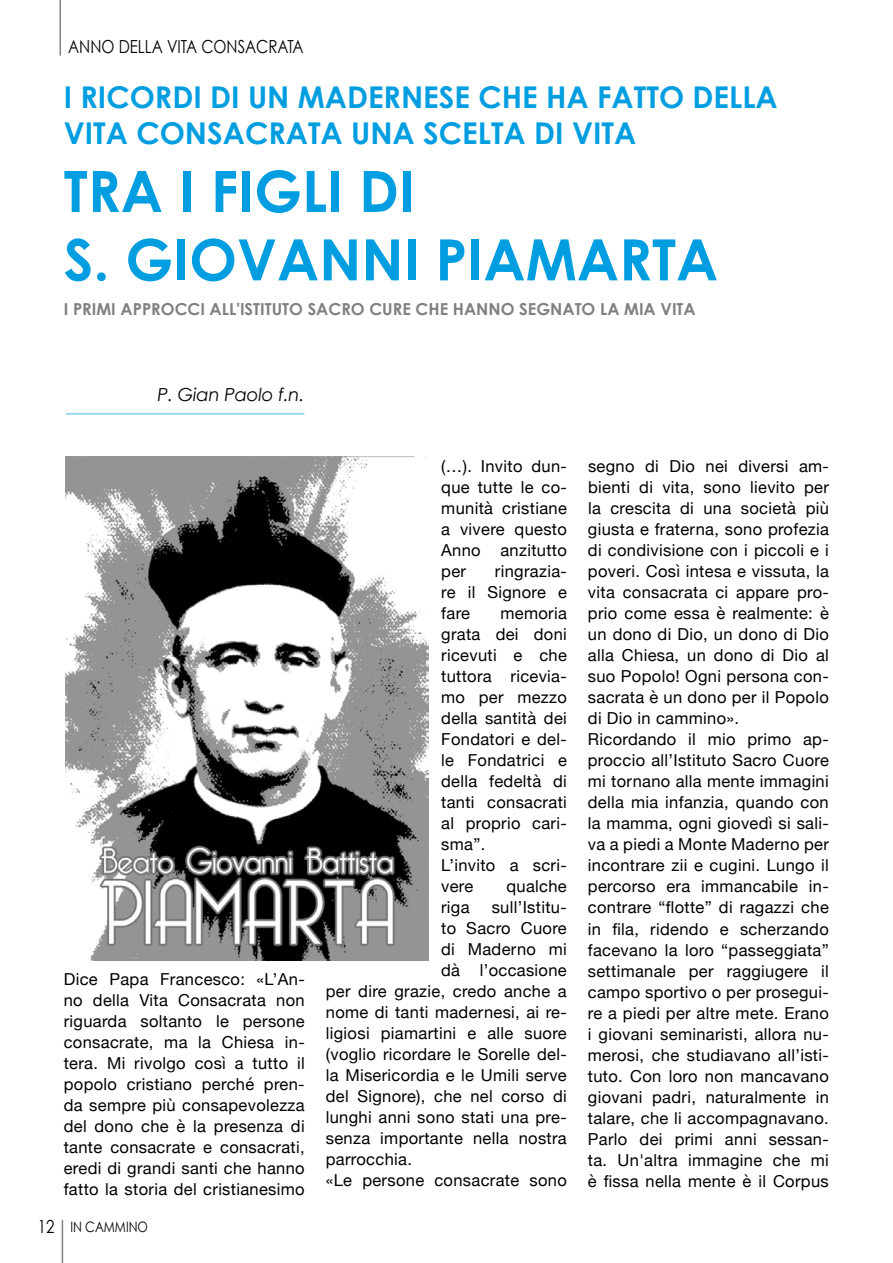
<style>
.page{position:relative;width:893px;height:1263px;background:#fff}
.page>*{position:absolute;margin:0;border:0;box-sizing:border-box;transform-origin:0 0}
.t1{font:700 57px/68.4px "Century Gothic";color:#009ee0}
.t2{font:700 30px/36px "Century Gothic";color:#009ee0}
.t3{font:18px "Century Gothic";color:#000;scale:.83 1}
.t4{font:italic 18px "Century Gothic";letter-spacing:-.01em;color:#000}
.t5{font:16.5px/21px "Helvetica Neue";letter-spacing:.02em;color:#000;text-align:justify}
.t6{font:700 16.5px "Century Gothic";color:#81807e}
.t7{font:14.4px "Century Gothic";color:#000;scale:.83 1}
.s1{font-size:18px}
</style>
<div class="page">
<hr style="left:66px;top:413px;width:238px;height:2px;background:#009ee0">
<img style="left:66px;top:456px;width:363px;height:505px">
<hr style="left:62px;top:1220px;width:1px;height:43px;background:#000">
<hr style="left:60px;top:0;width:1px;height:56px;background:#000">
<p class="t3" style="left:68px;top:35px;width:285px">ANNO DELLA VITA CONSACRATA</p>
<h2 class="t2" style="left:64px;top:78px;width:716px">I RICORDI DI UN MADERNESE CHE HA FATTO DELLA<br>VITA CONSACRATA UNA SCE LTA DI VITA</h2>
<h1 class="t1" style="left:64px;top:156px;width:320px">TRAIFIGLI DI<br>S. GIOVANNI</h1>
<h1 class="t1" style="left:435px;top:224px;width:37px">PIAMA</h1>
<h1 class="t1" style="left:619px;top:224px;width:67px">RTA</h1>
<p class="t6" style="left:64px;top:299px;width:37px">I PRIMI</p>
<p class="t6" style="left:121px;top:299px;width:11px">APP</p>
<p class="t6" style="left:151px;top:299px;width:98px">ROCCI ALL'ISTITUTO</p>
<p class="t6" style="left:308px;top:299px;width:159px">SACRO CURE CH E HANNO</p>
<p class="t6" style="left:519px;top:299px;width:43px">SEGNATO</p>
<p class="t6" style="left:600px;top:299px;width:36px">LA MIA</p>
<p class="t6" style="left:660px;top:299px;width:10px">VITA</p>
<p class="t4" style="left:158px;top:383px;width:148px">P. Gian Paolo f.n.</p>
<p class="t5" style="left:64px;top:970px;width:242px">Dice Papa Francesco: «L’An&shy;no della Vita Consacrata non riguarda soltanto le persone consacrate, ma la Chiesa in&shy;tera. Mi rivolgo così a tutto il popolo cristiano perché pren&shy;da sempre più consapevolezza del dono che è la presenza di tante consacrate e consacrati, eredi di grandi santi che hanno fatto la storia del cristianesimo</p>
<p class="t7" style="left:38px;top:1218px;width:81px"><span class="s1">12</span> IN CAMMINO</p>
<p class="t5" style="left:441px;top:457px;width:127px">(…). Invito dun&shy;que tutte le co&shy;munità cristiane a vivere questo Anno anzitutto per</p>
<p class="t5" style="left:441px;top:562px;width:127px;text-indent:54px">ringrazia&shy;re il Signore e fare</p>
<p class="t5" style="left:441px;top:604px;width:127px;text-align:left;text-indent:59px">memoria grata dei doni ricevuti e che tuttora ricevia&shy;mo per mezzo della santità dei<br>Fondatori e del&shy;le Fondatrici e della fedeltà di tanti consacrati al proprio cari&shy;sma”.<br>L’invito a scri&shy;vere</p>
<p class="t5" style="left:506px;top:877px;width:62px">qualche</p>
<p class="t5" style="left:441px;top:898px;width:30px">riga</p>
<p class="t5" style="left:492px;top:898px;width:77px">sull’Istitu-</p>
<p class="t5" style="left:441px;top:919px;width:127px">to Sacro Cuore</p>
<p class="t5" style="left:441px;top:940px;width:127px">di Maderno mi</p>
<p class="t5" style="left:441px;top:961px;width:127px">dà l’occasione</p>
<p class="t5" style="left:326px;top:982px;width:242px">per dire grazie, credo anche a</p>
<p class="t5" style="left:326px;top:1003px;width:242px">nome di tanti madernesi, ai re-</p>
<p class="t5" style="left:326px;top:1024px;width:242px">ligiosi piamartini e alle suore</p>
<p class="t5" style="left:326px;top:1045px;width:242px">(voglio ricordare le Sorelle del-</p>
<p class="t5" style="left:326px;top:1066px;width:242px">la Misericordia e le Umili serve</p>
<p class="t5" style="left:326px;top:1087px;width:242px">del Signore), che nel corso di</p>
<p class="t5" style="left:326px;top:1108px;width:242px">lunghi anni sono stati una pre-</p>
<p class="t5" style="left:326px;top:1129px;width:242px">senza importante nella nostra</p>
<p class="t5" style="left:326px;top:1150px;width:88px">parrocchia.</p>
<p class="t5" style="left:326px;top:1171px;width:242px">«Le persone consacrate sono</p>
<p class="t5" style="left:588px;top:457px;width:243px;text-align:left">segno di Dio nei diversi am&shy;bienti di vita, sono lievito per la crescita di una società più giusta e fraterna, sono profezia di condivisione con i piccoli e i poveri. Così intesa e vissuta, la vita consacrata ci appare pro&shy;prio come essa è realmente: è un dono di Dio, un dono di Dio alla Chiesa, un dono di Dio al suo Popolo! Ogni persona con&shy;sacrata è un dono per il Popolo di Dio in cammino».<br>Ricordando il mio primo ap&shy;proccio all’Istituto Sacro Cuore mi tornano alla mente immagini della mia infanzia, quando con la mamma, ogni giovedì si sali&shy;va a piedi a Monte Maderno per incontrare zii e cugini. Lungo il percorso era immancabile in&shy;contrare “flotte” di ragazzi che in fila, ridendo e scherzando facevano la loro “passeggiata” settimanale per raggiugere il campo sportivo o per prosegui&shy;re a piedi per altre mete. Erano i giovani seminaristi, allora nu&shy;merosi, che studiavano all’isti&shy;tuto. Con loro non mancavano giovani padri, naturalmente in talare, che li accompagnavano.<br>Parlo dei primi anni sessan&shy;ta. Un'altra immagine che mi è fissa nella mente è il Corpus</p>
</div>
